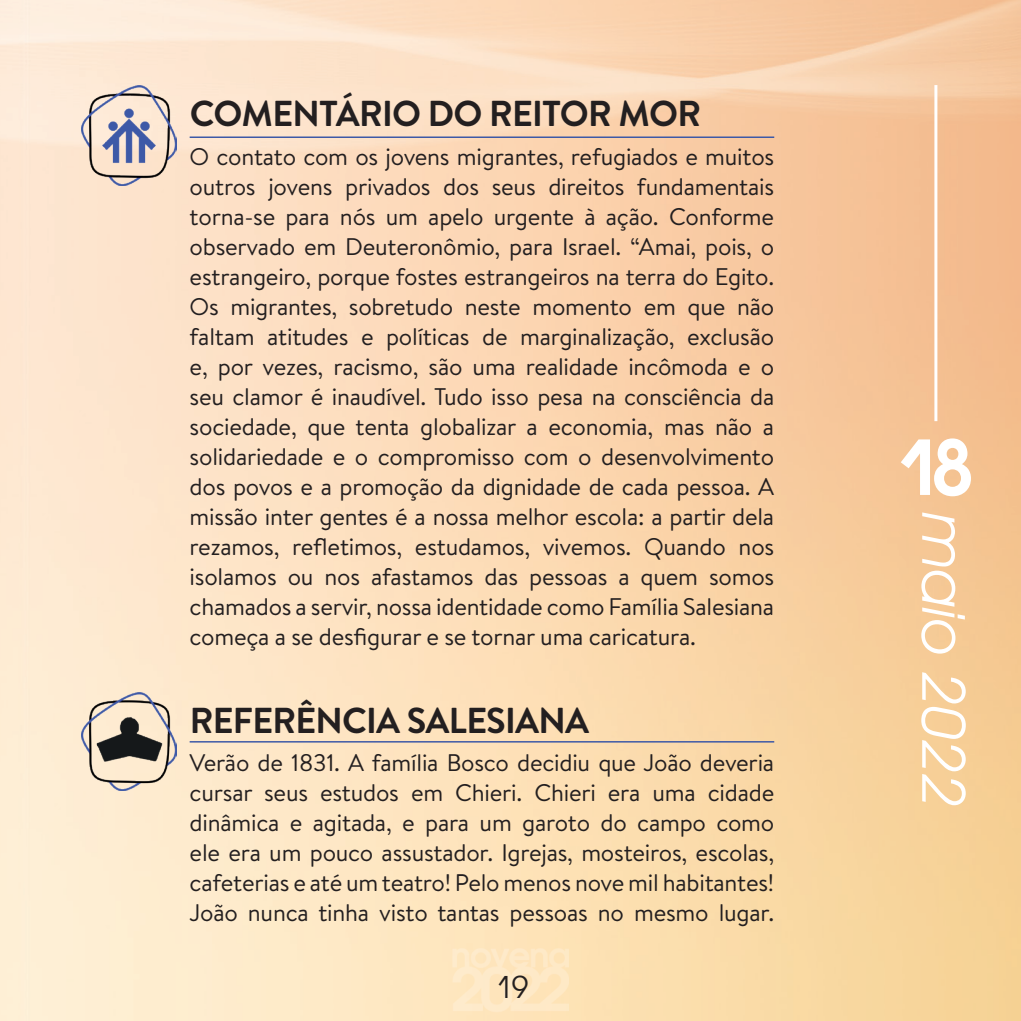
<style>
.page{position:relative;width:1021px;height:1021px;background:#fff}
.page>*{position:absolute;margin:0;border:0;box-sizing:border-box;transform-origin:0 0}
.t1{font:700 75px "Avant Garde CTT";color:#fff}
.t2{font:italic 60px "Avant Garde IT Cby BT";color:#fff}
.t3{font:700 36px "Brandon Text";letter-spacing:-.02em;color:#231f20}
.t4{font:30px "Avant Garde CTT";color:#231f20}
.t5{font:24px/30px "Brandon Text";letter-spacing:-.01em;color:#231f20;text-align:justify}
</style>
<div class="page">
<img style="left:0;top:0;width:1020px;height:1020px">
<hr style="left:934px;top:85px;width:3px;height:336px;background:#fff">
<img style="left:452px;top:947px;width:116px;height:65px">
<hr style="left:190px;top:136px;width:584px;height:2px;background:#3d59a7">
<hr style="left:190px;top:741px;width:584px;height:1px;background:#3d59a7">
<img style="left:82px;top:692px;width:94px;height:98px">
<img style="left:82px;top:85px;width:94px;height:101px">
<h3 class="t3" style="left:190px;top:88px;width:513px">COMENTÁRIO DO REITOR MOR</h3>
<p class="t5" style="left:190px;top:140px;width:586px">O contato com os jovens migrantes, refugiados e muitos outros jovens privados dos seus direitos fundamentais torna-se para nós um apelo urgente à ação. Conforme observado em Deuteronômio, para Israel. “Amai, pois, o estrangeiro, porque fostes estrangeiros na terra do Egito.<br>Os migrantes, sobretudo neste momento em que não faltam atitudes e políticas de marginalização, exclusão e, por vezes, racismo, são uma realidade incômoda e o seu clamor é inaudível. Tudo isso pesa na consciência da sociedade, que tenta globalizar a economia, mas não a solidariedade e o compromisso com o desenvolvimento dos povos e a promoção da dignidade de cada pessoa. A missão inter gentes é a nossa melhor escola: a partir dela rezamos, refletimos, estudamos, vivemos. Quando nos isolamos ou nos afastamos das pessoas a quem somos chamados a servir, nossa identidade como Família Salesiana começa a se desfigurar e se tornar uma caricatura.</p>
<h3 class="t3" style="left:190px;top:695px;width:401px">REFERÊNCIA SALESIANA</h3>
<p class="t5" style="left:190px;top:747px;width:586px">Verão de 1831. A família Bosco decidiu que João deveria cursar seus estudos em Chieri. Chieri era uma cidade dinâmica e agitada, e para um garoto do campo como ele era um pouco assustador. Igrejas, mosteiros, escolas, cafeterias e até um teatro! Pelo menos nove mil habitantes!<br>João nunca tinha visto tantas pessoas no mesmo lugar.</p>
<p class="t4" style="left:495px;top:968px;width:35px">19</p>
<h1 class="t1" style="left:897px;top:421px;width:78px">18</h1>
<h2 class="t2" style="left:980px;top:512px;width:297px;rotate:90deg">maio 2022</h2>
</div>
